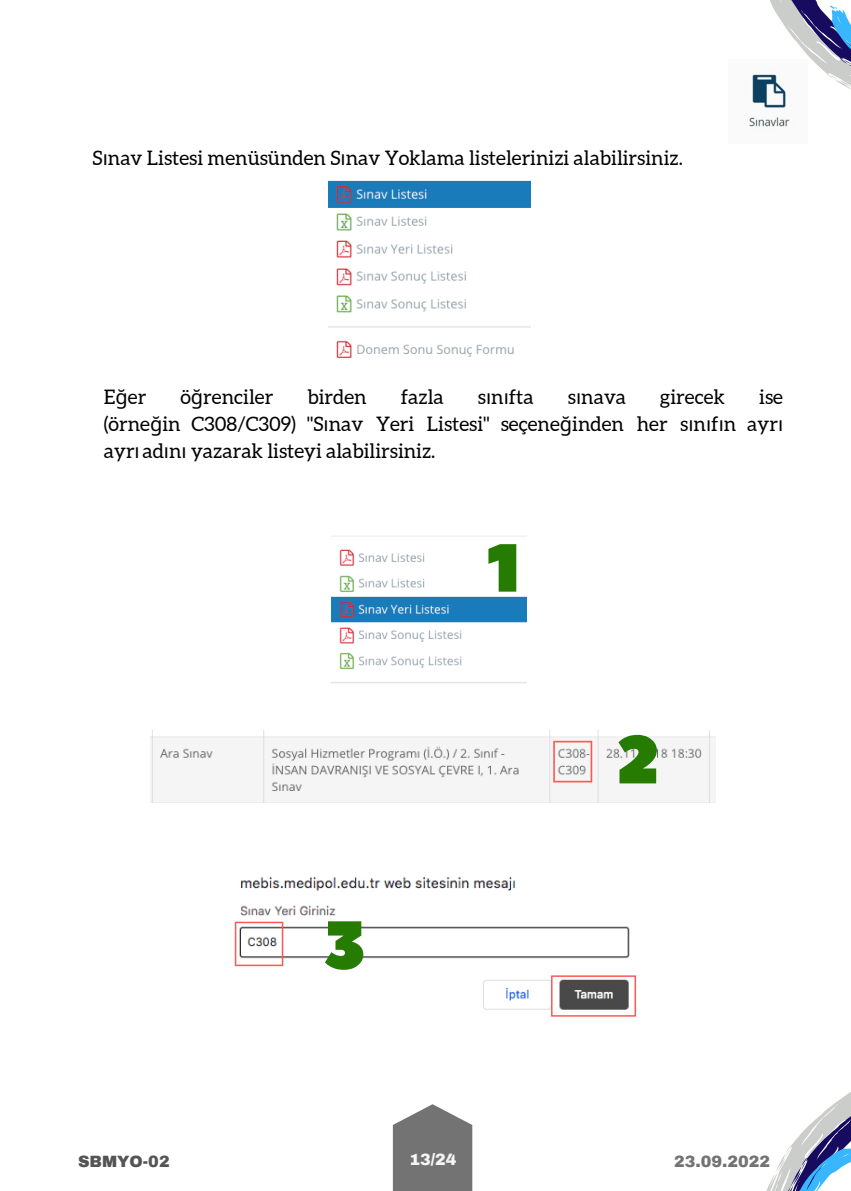
<style>
.page{position:relative;width:851px;height:1191px;background:#fff}
.page>*{position:absolute;margin:0;border:0;box-sizing:border-box;transform-origin:0 0}
.t1{font:67.8px "Peace Sans";color:#267b02}
.t2{font:20px/27px "Aleo";color:#000;text-align:justify}
.t3{font:900 16px "Archivo";color:#737373}
.t4{font:900 16px "Archivo";color:#545454}
.t5{font:900 16px "Archivo";color:#f6f6f6}
.s1{font-family:"Noto Sans"}
</style>
<div class="page">
<svg style="left:392px;top:1104px;width:80px;height:86px;background:#858585"></svg>
<img style="left:329px;top:180px;width:200px;height:179px">
<img style="left:150px;top:730px;width:565px;height:73px">
<svg style="left:553px;top:741px;width:39px;height:41px"></svg>
<img style="left:234px;top:876px;width:402px;height:141px">
<svg style="left:235px;top:922px;width:48px;height:44px"></svg>
<svg style="left:550px;top:975px;width:85px;height:42px"></svg>
<img style="left:332px;top:536px;width:194px;height:147px">
<svg style="left:766px;top:1092px;width:84px;height:99px"></svg>
<svg style="left:748px;top:0;width:102px;height:127px"></svg>
<p class="t2" style="left:92px;top:144px;width:591px">S<span class="s1">ı</span>nav Listesi menüsünden S<span class="s1">ı</span>nav Yoklama listelerinizi alabilirsiniz.</p>
<p class="t2" style="left:104px;top:383px;width:44px">E<span class="s1">ğ</span>er</p>
<p class="t2" style="left:180px;top:383px;width:94px">ö<span class="s1">ğ</span>renciler</p>
<p class="t2" style="left:307px;top:383px;width:61px">birden</p>
<p class="t2" style="left:400px;top:383px;width:44px">fazla</p>
<p class="t2" style="left:477px;top:383px;width:57px">s<span class="s1">ı</span>n<span class="s1">ı</span>fta</p>
<p class="t2" style="left:567px;top:383px;width:60px">s<span class="s1">ı</span>nava</p>
<p class="t2" style="left:660px;top:383px;width:66px">girecek</p>
<p class="t2" style="left:104px;top:383px;width:680px;text-indent:655px">ise (örne<span class="s1">ğ</span>in C308/C309) "S<span class="s1">ı</span>nav Yeri Listesi" seçene<span class="s1">ğ</span>inden her s<span class="s1">ı</span>n<span class="s1">ı</span>f<span class="s1">ı</span>n ayr<span class="s1">ı </span>ayr<span class="s1">ı</span> ad<span class="s1">ı</span>n<span class="s1">ı</span> yazarak listeyi alabilirsiniz.</p>
<h1 class="t1" style="left:323px;top:900px;width:45px">3</h1>
<h1 class="t1" style="left:487px;top:523px;width:35px">1</h1>
<h1 class="t1" style="left:615px;top:715px;width:46px">2</h1>
<p class="t5" style="left:427px;top:1141px;width:12px">2</p>
<p class="t5" style="left:409px;top:1151px;width:49px">13/24</p>
<p class="t4" style="left:78px;top:1153px;width:93px">SBMYO-02</p>
<p class="t3" style="left:673px;top:1153px;width:97px">23.09.2022</p>
</div>
